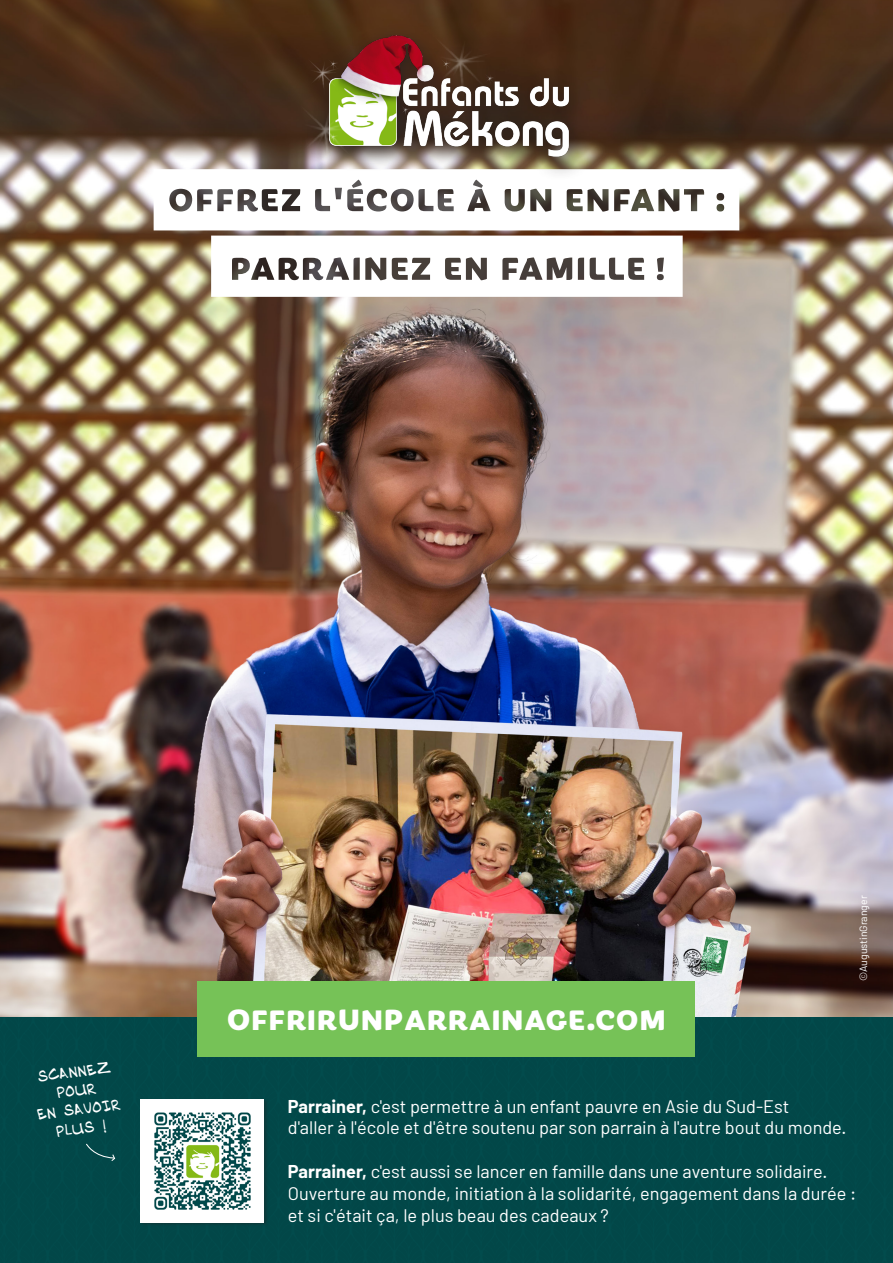
<style>
.page{position:relative;width:893px;height:1263px;background:#fff}
.page>*{position:absolute;margin:0;border:0;box-sizing:border-box;transform-origin:0 0}
.t1{font:800 30.3px "Iskra";letter-spacing:.04em;color:#fff}
.t2{font:18.15px/21.8px "Barlow";color:#fff}
.t3{font:15.75px/18.9px "Softhandscript";color:#fff;text-align:center}
.t4{font:10.5px "Barlow";color:#fff}
.s1{font-size:31.65px}
.s2{font-weight:700}
</style>
<div class="page">
<img style="left:0;top:0;width:893px;height:1018px">
<div style="left:0;top:1018px;width:893px;height:245px;background:#024748"></div>
<div style="left:198px;top:981px;width:497px;height:76px;background:#76c257"></div>
<svg style="left:211px;top:236px;width:472px;height:61px"></svg>
<svg style="left:154px;top:169px;width:585px;height:61px"></svg>
<img style="left:289px;top:22px;width:317px;height:158px">
<div style="left:140px;top:1098px;width:128px;height:129px;background:#073f40"></div>
<div style="left:141px;top:1099px;width:123px;height:124px;background:#fff"></div>
<img style="left:154px;top:1112px;width:97px;height:98px">
<svg style="left:85px;top:1143px;width:31px;height:19px"></svg>
<p class="t3" style="left:32px;top:1069px;width:86px;rotate:-7deg">SCANNEZ<br>POUR<br>EN SAVOIR<br>PLUS !</p>
<p class="t1" style="left:227px;top:997px;width:440px"><span class="s1">O</span>FFRIR<span class="s1">U</span>N<span class="s1">P</span>ARRAINAGE.COM</p>
<p class="t4" style="left:857px;top:981px;width:87px;rotate:-90deg">©AugustinGranger</p>
<p class="t2" style="left:288px;top:1095px;width:560px"><span class="s2">Parrainer,</span> c'est permettre à un enfant pauvre en Asie du Sud-Est<br>d'aller à l'école et d'être soutenu par son parrain à l'autre bout du monde.</p>
<p class="t2" style="left:288px;top:1160px;width:570px"><span class="s2">Parrainer,</span> c'est aussi se lancer en famille dans une aventure solidaire.<br>Ouverture au monde, initiation à la solidarité, engagement dans la durée : et si c'était ça, le plus beau des cadeaux ?</p>
</div>
